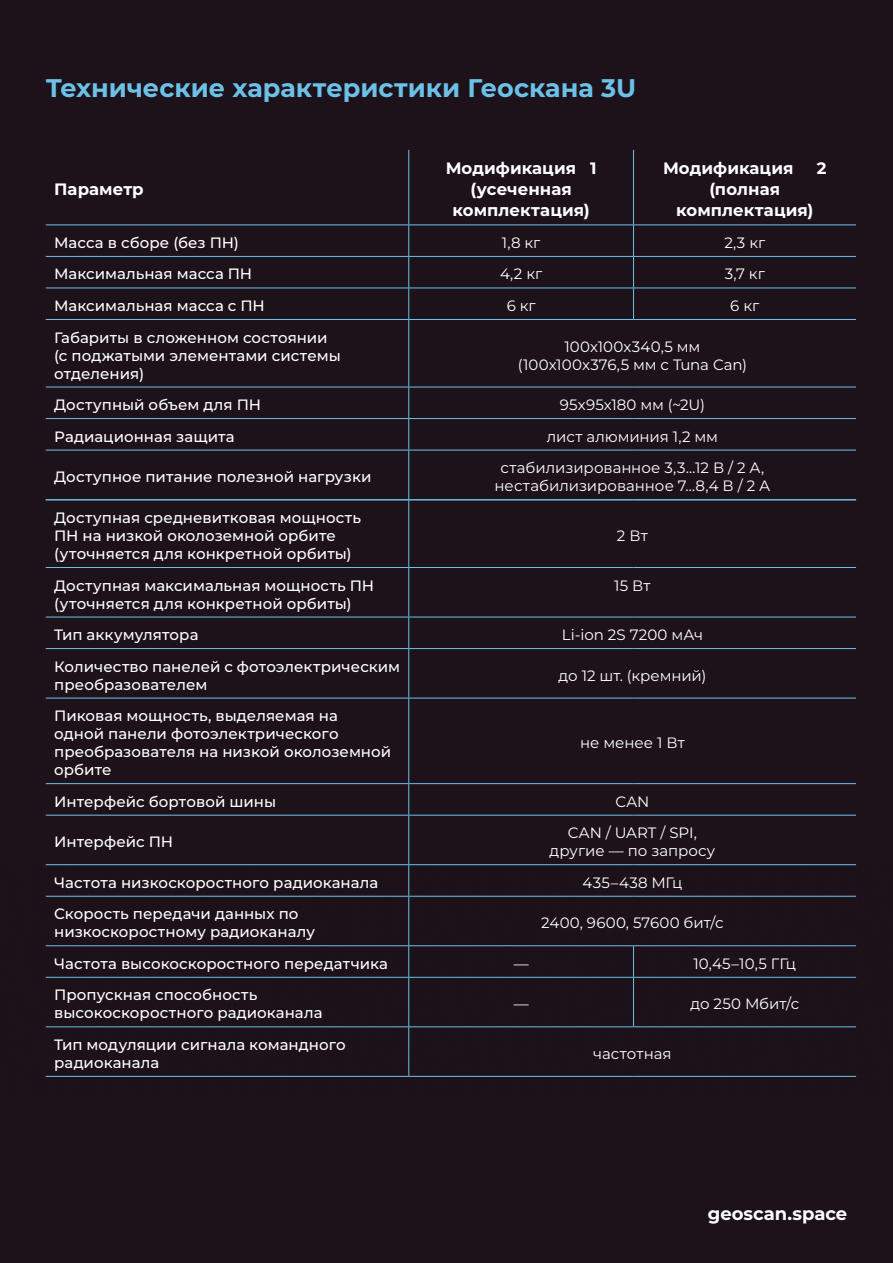
<style>
.page{position:relative;width:893px;height:1263px;background:#fff}
.page>*{position:absolute;margin:0;border:0;box-sizing:border-box;transform-origin:0 0}
.t1{font:700 25.5px "Montserrat";color:#6cc1e8}
.t2{font:700 18px "Montserrat";letter-spacing:-.005em;color:#fff}
.t3{font:700 16.5px/21px "Montserrat";letter-spacing:.005em;color:#fff;text-align:center}
.t4{font:500 15px/18px "Montserrat";letter-spacing:.005em;color:#fff}
.t5{font:15px "Montserrat";letter-spacing:.005em;color:#fff}
</style>
<div class="page">
<div style="left:0;top:0;width:893px;height:1262px;background:#1d121a"></div>
<hr style="left:46px;top:500px;width:363px;height:1px;background:#6cc1e8">
<hr style="left:409px;top:500px;width:224px;height:1px;background:#6cc1e8">
<hr style="left:408px;top:500px;width:1px;height:67px;background:#6cc1e8">
<hr style="left:633px;top:500px;width:223px;height:1px;background:#6cc1e8">
<hr style="left:46px;top:567px;width:363px;height:1px;background:#6cc1e8">
<hr style="left:409px;top:567px;width:224px;height:1px;background:#6cc1e8">
<hr style="left:408px;top:568px;width:1px;height:49px;background:#6cc1e8">
<hr style="left:633px;top:567px;width:223px;height:1px;background:#6cc1e8">
<hr style="left:46px;top:617px;width:363px;height:1px;background:#6cc1e8">
<hr style="left:409px;top:617px;width:224px;height:1px;background:#6cc1e8">
<hr style="left:408px;top:617px;width:1px;height:31px;background:#6cc1e8">
<hr style="left:633px;top:617px;width:223px;height:1px;background:#6cc1e8">
<hr style="left:46px;top:648px;width:363px;height:1px;background:#6cc1e8">
<hr style="left:409px;top:648px;width:224px;height:1px;background:#6cc1e8">
<hr style="left:408px;top:649px;width:1px;height:49px;background:#6cc1e8">
<hr style="left:633px;top:648px;width:223px;height:1px;background:#6cc1e8">
<hr style="left:46px;top:698px;width:363px;height:1px;background:#6cc1e8">
<hr style="left:409px;top:698px;width:224px;height:1px;background:#6cc1e8">
<hr style="left:408px;top:698px;width:1px;height:85px;background:#6cc1e8">
<hr style="left:633px;top:698px;width:223px;height:1px;background:#6cc1e8">
<hr style="left:46px;top:783px;width:363px;height:1px;background:#6cc1e8">
<hr style="left:409px;top:783px;width:224px;height:1px;background:#6cc1e8">
<hr style="left:408px;top:784px;width:1px;height:31px;background:#6cc1e8">
<hr style="left:633px;top:783px;width:223px;height:1px;background:#6cc1e8">
<hr style="left:46px;top:815px;width:363px;height:1px;background:#6cc1e8">
<hr style="left:409px;top:815px;width:224px;height:1px;background:#6cc1e8">
<hr style="left:408px;top:815px;width:1px;height:49px;background:#6cc1e8">
<hr style="left:633px;top:815px;width:223px;height:1px;background:#6cc1e8">
<hr style="left:46px;top:864px;width:363px;height:1px;background:#6cc1e8">
<hr style="left:409px;top:864px;width:224px;height:1px;background:#6cc1e8">
<hr style="left:408px;top:865px;width:1px;height:31px;background:#6cc1e8">
<hr style="left:633px;top:864px;width:223px;height:1px;background:#6cc1e8">
<hr style="left:46px;top:896px;width:363px;height:1px;background:#6cc1e8">
<hr style="left:409px;top:896px;width:224px;height:1px;background:#6cc1e8">
<hr style="left:408px;top:896px;width:1px;height:49px;background:#6cc1e8">
<hr style="left:633px;top:896px;width:223px;height:1px;background:#6cc1e8">
<hr style="left:46px;top:945px;width:363px;height:1px;background:#6cc1e8">
<hr style="left:409px;top:945px;width:224px;height:1px;background:#6cc1e8">
<hr style="left:408px;top:946px;width:1px;height:31px;background:#6cc1e8">
<hr style="left:633px;top:945px;width:223px;height:1px;background:#6cc1e8">
<hr style="left:633px;top:946px;width:1px;height:31px;background:#6cc1e8">
<hr style="left:46px;top:977px;width:363px;height:1px;background:#6cc1e8">
<hr style="left:409px;top:977px;width:224px;height:1px;background:#6cc1e8">
<hr style="left:408px;top:978px;width:1px;height:48px;background:#6cc1e8">
<hr style="left:633px;top:977px;width:223px;height:1px;background:#6cc1e8">
<hr style="left:633px;top:978px;width:1px;height:48px;background:#6cc1e8">
<hr style="left:46px;top:1026px;width:363px;height:1px;background:#6cc1e8">
<hr style="left:409px;top:1026px;width:224px;height:1px;background:#6cc1e8">
<hr style="left:408px;top:1027px;width:1px;height:49px;background:#6cc1e8">
<hr style="left:633px;top:1026px;width:223px;height:1px;background:#6cc1e8">
<hr style="left:46px;top:1076px;width:363px;height:1px;background:#6cc1e8">
<hr style="left:409px;top:1076px;width:224px;height:1px;background:#6cc1e8">
<hr style="left:633px;top:1076px;width:223px;height:1px;background:#6cc1e8">
<hr style="left:408px;top:150px;width:1px;height:74px;background:#6cc1e8">
<hr style="left:633px;top:150px;width:1px;height:74px;background:#6cc1e8">
<hr style="left:46px;top:224px;width:363px;height:1px;background:#6cc1e8">
<hr style="left:409px;top:224px;width:224px;height:1px;background:#6cc1e8">
<hr style="left:408px;top:225px;width:1px;height:31px;background:#6cc1e8">
<hr style="left:633px;top:224px;width:223px;height:1px;background:#6cc1e8">
<hr style="left:633px;top:225px;width:1px;height:31px;background:#6cc1e8">
<hr style="left:46px;top:256px;width:363px;height:1px;background:#6cc1e8">
<hr style="left:409px;top:256px;width:224px;height:1px;background:#6cc1e8">
<hr style="left:408px;top:257px;width:1px;height:31px;background:#6cc1e8">
<hr style="left:633px;top:256px;width:223px;height:1px;background:#6cc1e8">
<hr style="left:633px;top:257px;width:1px;height:31px;background:#6cc1e8">
<hr style="left:46px;top:288px;width:363px;height:1px;background:#6cc1e8">
<hr style="left:409px;top:288px;width:224px;height:1px;background:#6cc1e8">
<hr style="left:408px;top:288px;width:1px;height:31px;background:#6cc1e8">
<hr style="left:633px;top:288px;width:223px;height:1px;background:#6cc1e8">
<hr style="left:633px;top:288px;width:1px;height:31px;background:#6cc1e8">
<hr style="left:46px;top:319px;width:363px;height:1px;background:#6cc1e8">
<hr style="left:409px;top:319px;width:224px;height:1px;background:#6cc1e8">
<hr style="left:408px;top:320px;width:1px;height:67px;background:#6cc1e8">
<hr style="left:633px;top:319px;width:223px;height:1px;background:#6cc1e8">
<hr style="left:46px;top:387px;width:363px;height:1px;background:#6cc1e8">
<hr style="left:409px;top:387px;width:224px;height:1px;background:#6cc1e8">
<hr style="left:408px;top:387px;width:1px;height:31px;background:#6cc1e8">
<hr style="left:633px;top:387px;width:223px;height:1px;background:#6cc1e8">
<hr style="left:46px;top:418px;width:363px;height:1px;background:#6cc1e8">
<hr style="left:409px;top:418px;width:224px;height:1px;background:#6cc1e8">
<hr style="left:408px;top:419px;width:1px;height:31px;background:#6cc1e8">
<hr style="left:633px;top:418px;width:223px;height:1px;background:#6cc1e8">
<hr style="left:46px;top:450px;width:363px;height:1px;background:#6cc1e8">
<hr style="left:409px;top:450px;width:224px;height:1px;background:#6cc1e8">
<hr style="left:408px;top:450px;width:1px;height:49px;background:#6cc1e8">
<hr style="left:633px;top:450px;width:223px;height:1px;background:#6cc1e8">
<hr style="left:46px;top:499px;width:363px;height:1px;background:#6cc1e8">
<hr style="left:409px;top:499px;width:224px;height:1px;background:#6cc1e8">
<hr style="left:633px;top:499px;width:223px;height:1px;background:#6cc1e8">
<p class="t1" style="left:46px;top:71px;width:592px">Технические характеристики Геоскана 3U</p>
<p class="t3" style="left:54px;top:179px;width:91px">Параметр</p>
<p class="t3" style="left:446px;top:158px;width:152px">Модификация 1 (усеченная комплектация)</p>
<p class="t3" style="left:663px;top:158px;width:132px">Модификация</p>
<p class="t3" style="left:817px;top:158px;width:11px">2</p>
<p class="t3" style="left:676px;top:179px;width:139px">(полная комплектация)</p>
<p class="t4" style="left:54px;top:233px;width:186px">Масса в сборе (без ПН)</p>
<p class="t5" style="left:502px;top:233px;width:40px">1,8 кг</p>
<p class="t5" style="left:724px;top:233px;width:42px">2,3 кг</p>
<p class="t4" style="left:54px;top:265px;width:200px">Максимальная масса ПН</p>
<p class="t5" style="left:500px;top:264px;width:44px">4,2 кг</p>
<p class="t5" style="left:725px;top:264px;width:42px">3,7 кг</p>
<p class="t4" style="left:54px;top:296px;width:212px">Максимальная масса с ПН</p>
<p class="t5" style="left:507px;top:296px;width:30px">6 кг</p>
<p class="t5" style="left:730px;top:296px;width:30px">6 кг</p>
<p class="t4" style="left:54px;top:328px;width:288px">Габариты в сложенном состоянии (с поджатыми элементами системы отделения)</p>
<p class="t5" style="left:564px;top:336px;width:138px">100х100х340,5 мм</p>
<p class="t5" style="left:518px;top:354px;width:231px">(100x100x376,5 мм с Tuna Can)</p>
<p class="t4" style="left:54px;top:395px;width:208px">Доступный объем для ПН</p>
<p class="t5" style="left:560px;top:395px;width:147px">95х95х180 мм (~2U)</p>
<p class="t4" style="left:54px;top:427px;width:182px">Радиационная защита</p>
<p class="t5" style="left:547px;top:426px;width:173px">лист алюминия 1,2 мм</p>
<p class="t4" style="left:54px;top:467px;width:319px">Доступное питание полезной нагрузки</p>
<p class="t5" style="left:500px;top:458px;width:265px">стабилизированное 3,3…12 В / 2 А,</p>
<p class="t5" style="left:494px;top:476px;width:277px">нестабилизированное 7…8,4 В / 2 А</p>
<p class="t4" style="left:54px;top:508px;width:308px">Доступная средневитковая мощность<br>ПН на низкой околоземной орбите (уточняется для конкретной орбиты)</p>
<p class="t5" style="left:617px;top:526px;width:32px">2 Вт</p>
<p class="t4" style="left:54px;top:576px;width:321px">Доступная максимальная мощность ПН (уточняется для конкретной орбиты)</p>
<p class="t5" style="left:614px;top:575px;width:38px">15 Вт</p>
<p class="t4" style="left:54px;top:625px;width:146px">Тип аккумулятора</p>
<p class="t5" style="left:562px;top:625px;width:143px">Li-ion 2S 7200 мАч</p>
<p class="t4" style="left:54px;top:657px;width:348px">Количество панелей с фотоэлектрическим преобразователем</p>
<p class="t5" style="left:559px;top:665px;width:149px">до 12 шт. (кремний)</p>
<p class="t4" style="left:54px;top:706px;width:338px">Пиковая мощность, выделяемая на одной панели фотоэлектрического преобразователя на низкой околоземной орбите</p>
<p class="t5" style="left:580px;top:733px;width:106px">не менее 1 Вт</p>
<p class="t4" style="left:54px;top:792px;width:223px">Интерфейс бортовой шины</p>
<p class="t5" style="left:615px;top:791px;width:36px">CAN</p>
<p class="t4" style="left:54px;top:832px;width:120px">Интерфейс ПН</p>
<p class="t5" style="left:568px;top:823px;width:131px">CAN / UART / SPI,</p>
<p class="t5" style="left:550px;top:841px;width:167px">другие — по запросу</p>
<p class="t4" style="left:54px;top:873px;width:326px">Частота низкоскоростного радиоканала</p>
<p class="t5" style="left:583px;top:872px;width:101px">435–438 МГц</p>
<p class="t4" style="left:54px;top:904px;width:262px">Скорость передачи данных по низкоскоростному радиоканалу</p>
<p class="t5" style="left:541px;top:913px;width:184px">2400, 9600, 57600 бит/с</p>
<p class="t4" style="left:54px;top:954px;width:335px">Частота высокоскоростного передатчика</p>
<p class="t5" style="left:514px;top:953px;width:16px">—</p>
<p class="t5" style="left:693px;top:953px;width:104px">10,45–10,5 ГГц</p>
<p class="t4" style="left:54px;top:985px;width:205px">Пропускная способность</p>
<p class="t4" style="left:54px;top:1003px;width:270px">высокоскоростного радиоканала</p>
<p class="t5" style="left:514px;top:994px;width:16px">—</p>
<p class="t5" style="left:690px;top:994px;width:110px">до 250 Мбит/с</p>
<p class="t4" style="left:54px;top:1035px;width:293px">Тип модуляции сигнала командного радиоканала</p>
<p class="t5" style="left:593px;top:1043px;width:80px">частотная</p>
<p class="t2" style="left:708px;top:1201px;width:141px">geoscan.space</p>
</div>
